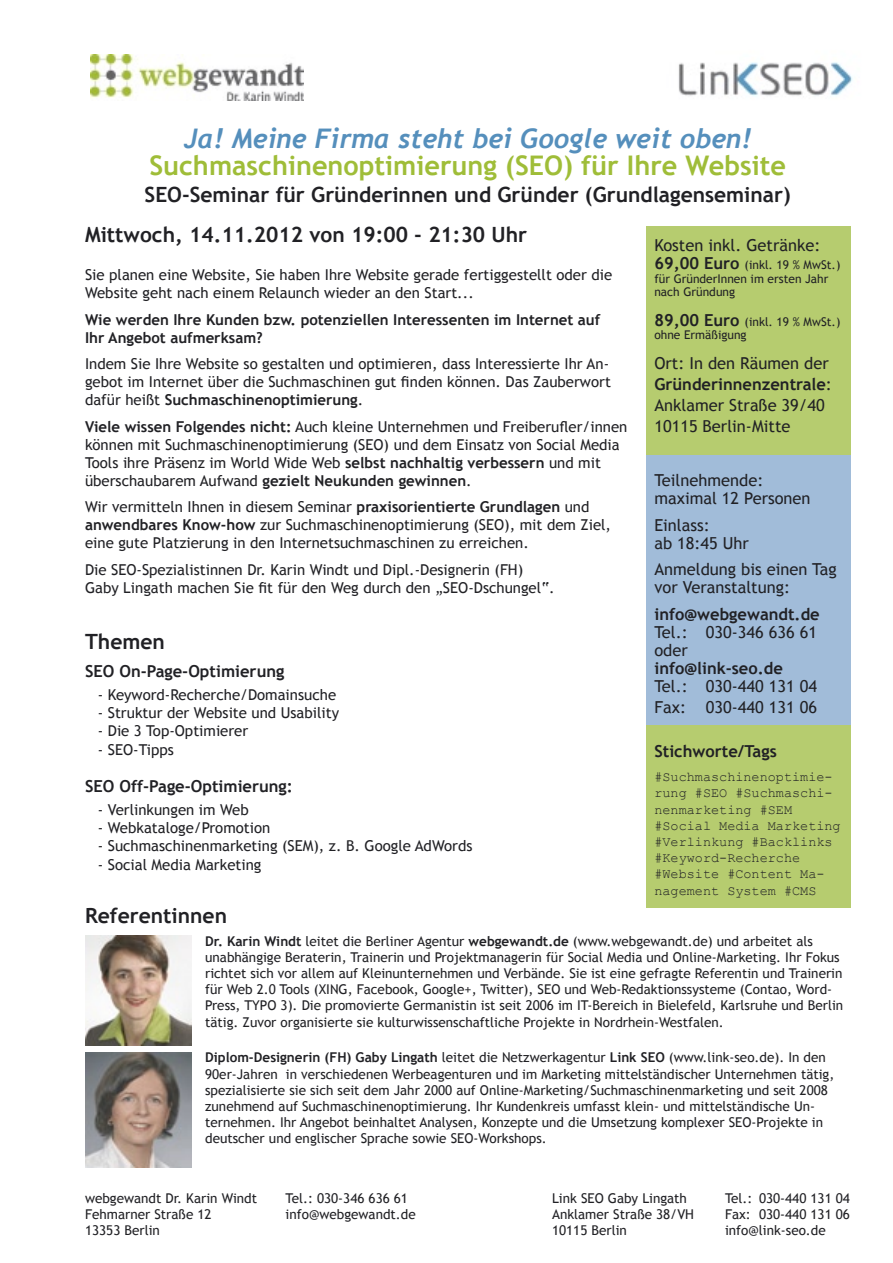
<style>
.page{position:relative;width:893px;height:1263px;background:#fff}
.page>*{position:absolute;margin:0;border:0;box-sizing:border-box;transform-origin:0 0}
.t1{font:700 27px "Trebuchet MS";color:#9fbd38}
.t2{font:italic 700 27px "Trebuchet";color:#558fbc}
.t3{font:700 21px "Trebuchet MS";color:#212125}
.t4{font:16.5px/18px "Trebuchet MS";color:#212125}
.t5{font:700 16.5px "Trebuchet MS";color:#212125}
.t6{font:15px/18px "Trebuchet MS";color:#212125}
.t7{font:700 15px/18px "Trebuchet MS";color:#212125}
.t8{font:13.5px/16.2px "Trebuchet MS";color:#212125}
.t9{font:13.5px/16.2px "Courier New";color:#212125}
.t10{font:12px/13.5px "Trebuchet MS";color:#212125}
.s1{font-weight:700;font-size:16.5px}
.s2{font-weight:700}
</style>
<div class="page">
<img style="left:678px;top:62px;width:175px;height:34px">
<div style="left:646px;top:227px;width:204px;height:228px;background:#b6cc6f"></div>
<div style="left:646px;top:455px;width:204px;height:271px;background:#a1bcd9"></div>
<img style="left:90px;top:54px;width:213px;height:46px">
<div style="left:646px;top:725px;width:204px;height:182px;background:#b6cc6f"></div>
<img style="left:85px;top:935px;width:106px;height:110px">
<img style="left:85px;top:1052px;width:106px;height:116px">
<p class="t2" style="left:184px;top:123px;width:569px">Ja! Meine Firma steht bei Google weit oben!</p>
<p class="t1" style="left:149px;top:149px;width:638px">Suchmaschinenoptimierung (SEO) für Ihre Website</p>
<p class="t3" style="left:145px;top:182px;width:648px">SEO-Seminar für Gründerinnen und Gründer (Grundlagenseminar)</p>
<p class="t4" style="left:654px;top:237px;width:168px">Kosten inkl. Getränke:</p>
<p class="t10" style="left:654px;top:259px;width:187px"><span class="s1">69,00 Euro</span> (inkl. 19 % MwSt.) für GründerInnen im ersten Jahr nach Gründung</p>
<p class="t10" style="left:654px;top:315px;width:187px"><span class="s1">89,00 Euro</span> (inkl. 19 % MwSt.) ohne Ermäßigung</p>
<p class="t4" style="left:654px;top:353px;width:179px;line-height:21px">Ort: In den Räumen der<br><span class="s2">Gründerinnenzentrale</span>:<br>Anklamer Straße 39/40<br>10115 Berlin-Mitte</p>
<p class="t3" style="left:85px;top:222px;width:444px">Mittwoch, 14.11.2012 von 19:00 - 21:30 Uhr</p>
<p class="t6" style="left:85px;top:266px;width:529px">Sie planen eine Website, Sie haben Ihre Website gerade fertiggestellt oder die<br>Website geht nach einem Relaunch wieder an den Start...</p>
<p class="t7" style="left:85px;top:311px;width:517px">Wie werden Ihre Kunden bzw. potenziellen Interessenten im Internet auf<br>Ihr Angebot aufmerksam?</p>
<p class="t6" style="left:85px;top:355px;width:527px;text-align:justify">Indem Sie Ihre Website so gestalten und optimieren, dass Interessierte Ihr An&shy;gebot im Internet über die Suchmaschinen gut finden können. Das Zauberwort dafür heißt <span class="s2">Suchmaschinenoptimierung</span>.</p>
<p class="t6" style="left:85px;top:418px;width:544px"><span class="s2">Viele wissen Folgendes nicht:</span> Auch kleine Unternehmen und Freiberufler/innen können mit Suchmaschinenoptimierung (SEO) und dem Einsatz von Social Media Tools ihre Präsenz im World Wide Web <span class="s2">selbst nachhaltig verbessern</span> und mit überschaubarem Aufwand <span class="s2">gezielt Neukunden gewinnen</span>.</p>
<p class="t6" style="left:85px;top:498px;width:528px">Wir vermitteln Ihnen in diesem Seminar <span class="s2">praxisorientierte Grundlagen</span> und <span class="s2">anwendbares Know-how</span> zur Suchmaschinenoptimierung (SEO), mit dem Ziel, eine gute Platzierung in den Internetsuchmaschinen zu erreichen.</p>
<p class="t6" style="left:85px;top:561px;width:471px">Die SEO-Spezialistinnen Dr. Karin Windt und Dipl.-Designerin (FH)<br>Gaby Lingath machen Sie fit für den Weg durch den „SEO-Dschungel“.</p>
<p class="t4" style="left:654px;top:472px;width:158px">Teilnehmende: maximal 12 Personen</p>
<p class="t4" style="left:654px;top:516px;width:96px">Einlass:<br>ab 18:45 Uhr</p>
<p class="t4" style="left:654px;top:561px;width:184px">Anmeldung bis einen Tag vor Veranstaltung:</p>
<p class="t4" style="left:654px;top:605px;width:167px"><span class="s2">info@webgewandt.de<br></span>Tel.: 030-346 636 61 oder <span class="s2">info@link-seo.de<br></span>Tel.: 030-440 131 04</p>
<p class="t4" style="left:654px;top:698px;width:164px">Fax: 030-440 131 06</p>
<p class="t5" style="left:654px;top:740px;width:124px">Stichworte/Tags</p>
<p class="t9" style="left:654px;top:770px;width:188px">#Suchmaschinenoptimie&shy;rung #SEO #Suchmaschi&shy;nenmarketing #SEM #Social Media Marketing #Verlinkung #Backlinks #Keyword-Recherche #Website #Content Ma&shy;nagement System #CMS</p>
<p class="t8" style="left:205px;top:933px;width:640px"><span class="s2">Dr. Karin Windt</span> leitet die Berliner Agentur <span class="s2">webgewandt.de</span> (www.webgewandt.de) und arbeitet als unabhängige Beraterin, Trainerin und Projektmanagerin für Social Media und Online-Marketing. Ihr Fokus richtet sich vor allem auf Kleinunternehmen und Verbände. Sie ist eine gefragte Referentin und Trainerin für Web 2.0 Tools (XING, Facebook, Google+, Twitter), SEO und Web-Redaktionssysteme (Contao, Word-Press, TYPO 3). Die promovierte Germanistin ist seit 2006 im IT-Bereich in Bielefeld, Karlsruhe und Berlin tätig. Zuvor organisierte sie kulturwissenschaftliche Projekte in Nordrhein-Westfalen.</p>
<p class="t8" style="left:205px;top:1050px;width:631px"><span class="s2">Diplom-Designerin (FH) Gaby Lingath</span> leitet die Netzwerkagentur <span class="s2">Link SEO</span> (www.link-seo.de). In den 90er-Jahren in verschiedenen Werbeagenturen und im Marketing mittelständischer Unternehmen tätig, spezialisierte sie sich seit dem Jahr 2000 auf Online-Marketing/Suchmaschinenmarketing und seit 2008 zunehmend auf Suchmaschinenoptimierung. Ihr Kundenkreis umfasst klein- und mittelständische Un&shy;ternehmen. Ihr Angebot beinhaltet Analysen, Konzepte und die Umsetzung komplexer SEO-Projekte in deutscher und englischer Sprache sowie SEO-Workshops.</p>
<p class="t3" style="left:85px;top:628px;width:81px">Themen</p>
<p class="t5" style="left:85px;top:661px;width:201px">SEO On-Page-Optimierung</p>
<p class="t6" style="left:98px;top:686px;width:240px">- Keyword-Recherche/Domainsuche</p>
<p class="t6" style="left:98px;top:704px;width:243px">- Struktur der Website und Usability</p>
<p class="t6" style="left:98px;top:722px;width:152px">- Die 3 Top-Optimierer</p>
<p class="t6" style="left:98px;top:741px;width:78px">- SEO-Tipps</p>
<p class="t5" style="left:85px;top:776px;width:209px">SEO Off-Page-Optimierung:</p>
<p class="t6" style="left:98px;top:800px;width:153px">- Verlinkungen im Web</p>
<p class="t6" style="left:98px;top:818px;width:174px">- Webkataloge/Promotion</p>
<p class="t6" style="left:98px;top:836px;width:376px">- Suchmaschinenmarketing (SEM), z. B. Google AdWords</p>
<p class="t6" style="left:98px;top:856px;width:165px">- Social Media Marketing</p>
<p class="t3" style="left:85px;top:902px;width:144px">Referentinnen</p>
<p class="t8" style="left:85px;top:1190px;width:174px">webgewandt Dr. Karin Windt</p>
<p class="t8" style="left:85px;top:1206px;width:128px">Fehmarner Straße 12</p>
<p class="t8" style="left:85px;top:1222px;width:76px">13353 Berlin</p>
<p class="t8" style="left:286px;top:1190px;width:124px">Tel.: 030-346 636 61</p>
<p class="t8" style="left:286px;top:1206px;width:132px">info@webgewandt.de</p>
<p class="t8" style="left:552px;top:1190px;width:136px">Link SEO Gaby Lingath</p>
<p class="t8" style="left:552px;top:1206px;width:144px">Anklamer Straße 38/VH</p>
<p class="t8" style="left:552px;top:1222px;width:76px">10115 Berlin</p>
<p class="t8" style="left:725px;top:1190px;width:126px">Tel.: 030-440 131 04</p>
<p class="t8" style="left:725px;top:1206px;width:126px">Fax: 030-440 131 06</p>
<p class="t8" style="left:725px;top:1222px;width:102px">info@link-seo.de</p>
</div>
